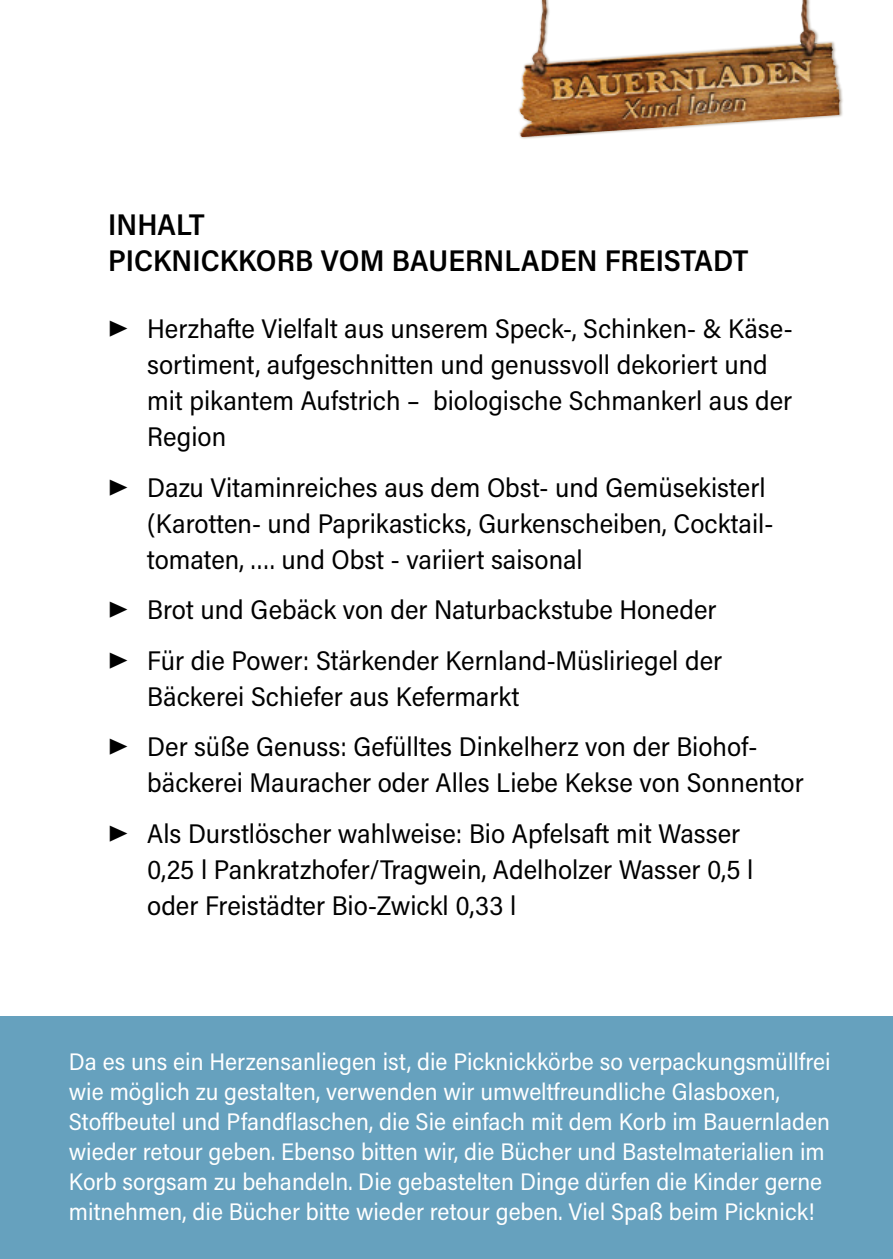
<style>
.page{position:relative;width:893px;height:1259px;background:#fff}
.page>*{position:absolute;margin:0;border:0;box-sizing:border-box;transform-origin:0 0}
.t1{font:600 30px/36px "Acumin Pro Semi Cond";color:#000}
.t2{font:27px/36px "Acumin Pro Semi Cond";color:#000}
.t3{font:24px/30px "Acumin Pro Semi Cond";color:#fff}
.s1{font-family:"Acumin Pro Cond";font-weight:700;font-size:33px}
</style>
<div class="page">
<div style="left:517px;top:0;width:326px;height:140px;background:#4b3114;opacity:.45"></div>
<img style="left:631px;top:0;width:172px;height:56px">
<div style="left:0;top:1016px;width:893px;height:243px;background:#66a1be"></div>
<p class="t1" style="left:108px;top:205px;width:642px">INHALT<br>PICKNICKKORB VOM BAUERNLADEN FREISTADT</p>
<p class="t2" style="left:147px;top:310px;width:647px;text-indent:-39px"><span class="s1">▶</span> Herzhafte Vielfalt aus unserem Speck-, Schinken- &amp; Käse&shy;sortiment, aufgeschnitten und genussvoll dekoriert und mit pikantem Aufstrich – biologische Schmankerl aus der Region</p>
<p class="t2" style="left:147px;top:468px;width:628px;text-indent:-39px"><span class="s1">▶</span> Dazu Vitaminreiches aus dem Obst- und Gemüsekisterl (Karotten- und Paprikasticks, Gurkenscheiben, Cocktail&shy;tomaten, …. und Obst - variiert saisonal</p>
<p class="t2" style="left:108px;top:591px;width:610px"><span class="s1">▶</span> Brot und Gebäck von der Naturbackstube Honeder</p>
<p class="t2" style="left:147px;top:641px;width:576px;text-indent:-39px"><span class="s1">▶</span> Für die Power: Stärkender Kernland-Müsliriegel der<br>Bäckerei Schiefer aus Kefermarkt</p>
<p class="t2" style="left:147px;top:728px;width:658px;text-indent:-39px"><span class="s1">▶</span> Der süße Genuss: Gefülltes Dinkelherz von der Biohof&shy;bäckerei Mauracher oder Alles Liebe Kekse von Sonnentor</p>
<p class="t2" style="left:147px;top:814px;width:608px;text-indent:-39px"><span class="s1">▶</span> Als Durstlöscher wahlweise: Bio Apfelsaft mit Wasser<br>0,25 l Pankratzhofer/Tragwein, Adelholzer Wasser 0,5 l oder Freistädter Bio-Zwickl 0,33 l</p>
<p class="t3" style="left:69px;top:1045px;width:763px">Da es uns ein Herzensanliegen ist, die Picknickkörbe so verpackungsmüllfrei wie möglich zu gestalten, verwenden wir umweltfreundliche Glasboxen, Stoffbeutel und Pfandflaschen, die Sie einfach mit dem Korb im Bauernladen wieder retour geben. Ebenso bitten wir, die Bücher und Bastelmaterialien im Korb sorgsam zu behandeln. Die gebastelten Dinge dürfen die Kinder gerne mitnehmen, die Bücher bitte wieder retour geben. Viel Spaß beim Picknick!</p>
</div>
